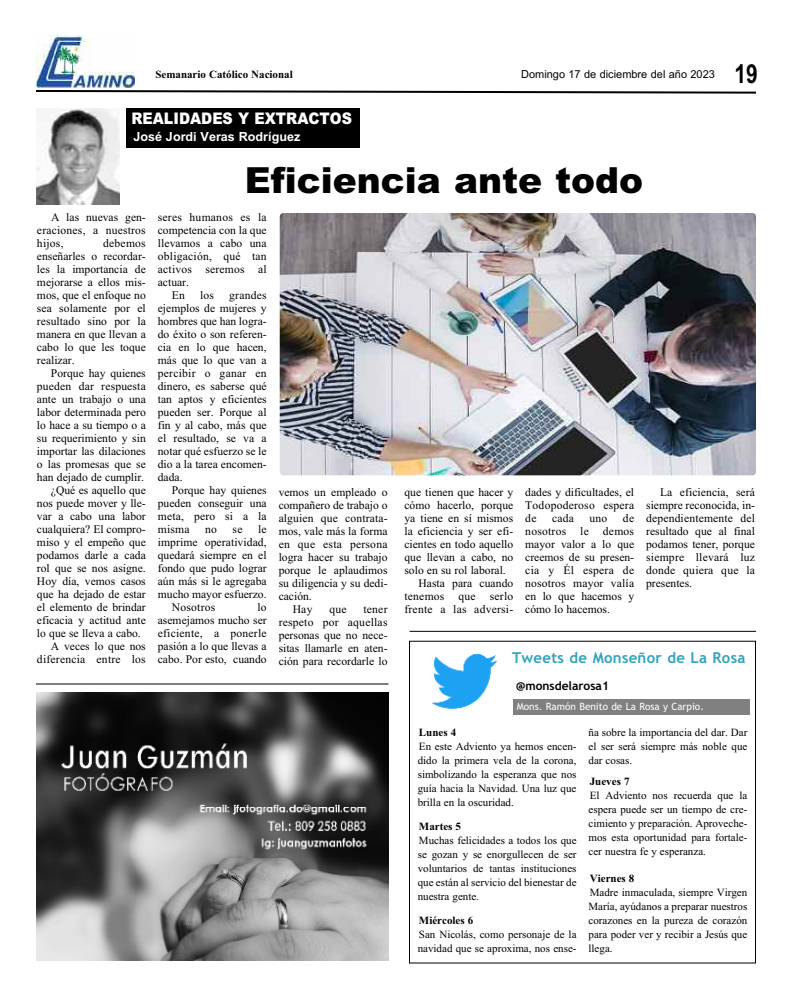
<style>
.page{position:relative;width:792px;height:1008px;background:#fff}
.page>*{position:absolute;margin:0;border:0;box-sizing:border-box;transform-origin:0 0}
.t1{font:900 36px "Arial";color:#000}
.t2{font:700 26.2px "Arial";color:#000;scale:.8 1}
.t3{font:900 16px "Arial";color:#fff;scale:.89 1}
.t4{font:700 15px "Trebuchet MS";letter-spacing:.015em;color:#33a3be}
.t5{font:12.6px "Arial Bold MT OTF";color:#fff}
.t6{font:700 12px "Trebuchet MS";color:#000}
.t7{font:11.6px/13px "Times New Roman";color:#000;text-align:justify}
.t8{font:11.6px "Times New Roman";letter-spacing:.02em;color:#000}
.t9{font:11px/14px "Times New Roman";color:#000;text-align:justify}
.t10{font:700 11px "Times New Roman";color:#000}
.t11{font:11px "Arial";color:#000}
.t12{font:10px "Trebuchet MS";color:#fff}
</style>
<div class="page">
<svg style="left:36px;top:90px;width:720px;height:4px"></svg>
<img style="left:36px;top:36px;width:99px;height:52px">
<div style="left:409px;top:641px;width:347px;height:323px;border:1px solid #000"></div>
<div style="left:513px;top:700px;width:236px;height:15px;background:#808080"></div>
<img style="left:432px;top:654px;width:66px;height:55px">
<img style="left:36px;top:108px;width:83px;height:97px">
<div style="left:127px;top:109px;width:233px;height:39px;background:#000"></div>
<img style="left:280px;top:213px;width:476px;height:262px;border-radius:4px">
<img style="left:36px;top:693px;width:353px;height:267px">
<hr style="left:36px;top:684px;width:353px;height:1px;background:#000">
<hr style="left:410px;top:631px;width:346px;height:1px;background:#000">
<p class="t10" style="left:155px;top:67px;width:139px">Semanario Católico Nacional</p>
<p class="t11" style="left:521px;top:68px;width:195px">Domingo 17 de diciembre del año 2023</p>
<h2 class="t2" style="left:735px;top:59px;width:31px">19</h2>
<h3 class="t3" style="left:131px;top:109px;width:249px">REALIDADES Y EXTRACTOS</h3>
<p class="t5" style="left:133px;top:129px;width:169px">José Jordi Veras Rodríguez</p>
<p class="t7" style="left:37px;top:210px;width:110px;text-indent:14px">A las nuevas gen&shy;eraciones, a nuestros hijos,</p>
<p class="t7" style="left:37px;top:236px;width:110px;text-indent:66px">debemos enseñarles o recordar&shy;les la importancia de mejorarse a ellos mis&shy;mos, que el enfoque no sea solamente por el resultado sino por la manera en que llevan a cabo lo que les toque realizar.</p>
<p class="t7" style="left:51px;top:366px;width:96px">Porque hay quienes</p>
<p class="t7" style="left:37px;top:379px;width:110px">pueden dar respuesta</p>
<p class="t7" style="left:37px;top:392px;width:110px">ante un trabajo o una</p>
<p class="t7" style="left:37px;top:405px;width:110px">labor determinada pero</p>
<p class="t7" style="left:37px;top:418px;width:110px">lo hace a su tiempo o a</p>
<p class="t7" style="left:37px;top:431px;width:110px">su requerimiento y sin</p>
<p class="t7" style="left:37px;top:444px;width:110px">importar las dilaciones</p>
<p class="t7" style="left:37px;top:457px;width:110px">o las promesas que se</p>
<p class="t7" style="left:37px;top:470px;width:109px">han dejado de cumplir.</p>
<p class="t7" style="left:51px;top:483px;width:96px">¿Qué es aquello que</p>
<p class="t7" style="left:37px;top:496px;width:110px">nos puede mover y lle-</p>
<p class="t7" style="left:37px;top:509px;width:110px">var a cabo una labor</p>
<p class="t7" style="left:37px;top:522px;width:110px">cualquiera? El compro-</p>
<p class="t7" style="left:37px;top:535px;width:110px">miso y el empeño que</p>
<p class="t7" style="left:37px;top:548px;width:110px">podamos darle a cada</p>
<p class="t7" style="left:37px;top:561px;width:110px">rol que se nos asigne.</p>
<p class="t7" style="left:37px;top:574px;width:110px">Hoy día, vemos casos</p>
<p class="t7" style="left:37px;top:587px;width:110px">que ha dejado de estar</p>
<p class="t7" style="left:37px;top:600px;width:110px">el elemento de brindar</p>
<p class="t7" style="left:37px;top:613px;width:110px">eficacia y actitud ante</p>
<p class="t7" style="left:37px;top:626px;width:105px">lo que se lleva a cabo.</p>
<p class="t7" style="left:51px;top:639px;width:96px">A veces lo que nos</p>
<p class="t8" style="left:37px;top:652px;width:110px">diferencia entre los</p>
<h1 class="t1" style="left:245px;top:160px;width:400px">Eficiencia ante todo</h1>
<p class="t8" style="left:158px;top:210px;width:110px">seres humanos es la</p>
<p class="t7" style="left:158px;top:223px;width:110px">competencia con la que</p>
<p class="t7" style="left:158px;top:236px;width:110px">llevamos a cabo una</p>
<p class="t8" style="left:158px;top:249px;width:110px">obligación, qué tan</p>
<p class="t8" style="left:158px;top:262px;width:110px">activos seremos al</p>
<p class="t7" style="left:158px;top:275px;width:33px">actuar.</p>
<p class="t7" style="left:172px;top:288px;width:15px">En</p>
<p class="t7" style="left:200px;top:288px;width:16px">los</p>
<p class="t7" style="left:158px;top:288px;width:110px;text-indent:71px">grandes ejemplos de mujeres y hombres que han logra&shy;do éxito o son referen&shy;cia en lo que hacen, más que lo que van a percibir o ganar en dinero, es saberse qué tan aptos y eficientes pueden ser. Porque al fin y al cabo, más que el resultado, se va a notar qué esfuerzo se le dio a la tarea encomen&shy;dada.</p>
<p class="t7" style="left:158px;top:483px;width:110px;text-indent:14px">Porque hay quienes pueden conseguir una meta, pero si a la misma</p>
<p class="t7" style="left:205px;top:522px;width:13px">no</p>
<p class="t7" style="left:233px;top:522px;width:11px">se</p>
<p class="t7" style="left:258px;top:522px;width:10px">le</p>
<p class="t7" style="left:158px;top:535px;width:110px">imprime operatividad,</p>
<p class="t7" style="left:158px;top:548px;width:110px">quedará siempre en el</p>
<p class="t7" style="left:158px;top:561px;width:110px">fondo que pudo lograr</p>
<p class="t7" style="left:158px;top:574px;width:110px">aún más si le agregaba</p>
<p class="t7" style="left:158px;top:587px;width:110px">mucho mayor esfuerzo.</p>
<p class="t8" style="left:172px;top:600px;width:45px">Nosotros</p>
<p class="t7" style="left:158px;top:600px;width:110px;text-indent:100px">lo asemejamos mucho ser eficiente, a ponerle pasión a lo que llevas a cabo. Por esto, cuando</p>
<p class="t7" style="left:279px;top:485px;width:110px">vemos un empleado o</p>
<p class="t7" style="left:279px;top:498px;width:110px">compañero de trabajo o</p>
<p class="t7" style="left:279px;top:511px;width:110px">alguien que contrata-</p>
<p class="t7" style="left:279px;top:524px;width:110px">mos, vale más la forma</p>
<p class="t8" style="left:279px;top:537px;width:110px">en que esta persona</p>
<p class="t7" style="left:279px;top:550px;width:110px">logra hacer su trabajo</p>
<p class="t7" style="left:279px;top:563px;width:110px">porque le aplaudimos</p>
<p class="t7" style="left:279px;top:576px;width:110px">su diligencia y su dedi-</p>
<p class="t7" style="left:279px;top:589px;width:35px">cación.</p>
<p class="t7" style="left:293px;top:602px;width:21px">Hay</p>
<p class="t7" style="left:329px;top:602px;width:19px">que</p>
<p class="t7" style="left:279px;top:602px;width:110px;text-indent:85px">tener respeto por aquellas personas que no nece&shy;sitas llamarle en aten&shy;ción para recordarle lo</p>
<p class="t7" style="left:404px;top:485px;width:110px">que tienen que hacer y</p>
<p class="t7" style="left:404px;top:498px;width:110px">cómo hacerlo, porque</p>
<p class="t7" style="left:404px;top:511px;width:110px">ya tiene en sí mismos</p>
<p class="t7" style="left:404px;top:524px;width:110px">la eficiencia y ser efi-</p>
<p class="t7" style="left:404px;top:537px;width:110px">cientes en todo aquello</p>
<p class="t7" style="left:404px;top:550px;width:110px">que llevan a cabo, no</p>
<p class="t7" style="left:404px;top:563px;width:103px">solo en su rol laboral.</p>
<p class="t7" style="left:418px;top:576px;width:96px">Hasta para cuando</p>
<p class="t8" style="left:404px;top:589px;width:110px">tenemos que serlo</p>
<p class="t8" style="left:404px;top:602px;width:110px">frente a las adversi-</p>
<p class="t7" style="left:525px;top:485px;width:110px">dades y dificultades, el Todopoderoso espera de</p>
<p class="t7" style="left:525px;top:511px;width:110px;text-indent:98px">de nosotros le demos mayor valor a lo que creemos de su presen&shy;cia y Él espera de nosotros mayor valía en lo que hacemos y cómo lo hacemos.</p>
<p class="t7" style="left:552px;top:511px;width:23px">cada</p>
<p class="t7" style="left:590px;top:511px;width:19px">uno</p>
<p class="t7" style="left:646px;top:485px;width:110px;text-indent:14px">La eficiencia, será siempre reconocida, in&shy;dependientemente del resultado que al final podamos tener, porque siempre llevará luz donde quiera que la presentes.</p>
<p class="t4" style="left:512px;top:649px;width:235px">Tweets de Monseñor de La Rosa</p>
<p class="t6" style="left:516px;top:678px;width:94px">@monsdelarosa1</p>
<p class="t12" style="left:517px;top:701px;width:189px">Mons. Ramón Benito de La Rosa y Carpio.</p>
<p class="t10" style="left:419px;top:726px;width:39px">Lunes 4</p>
<p class="t9" style="left:418px;top:740px;width:160px">En este Adviento ya hemos encen&shy;dido la primera vela de la corona, simbolizando la esperanza que nos guía hacia la Navidad. Una luz que brilla en la oscuridad.</p>
<p class="t10" style="left:419px;top:820px;width:44px">Martes 5</p>
<p class="t9" style="left:418px;top:834px;width:160px">Muchas felicidades a todos los que se gozan y se enorgullecen de ser voluntarios de tantas instituciones que están al servicio del bienestar de nuestra gente.</p>
<p class="t10" style="left:419px;top:914px;width:56px">Miércoles 6</p>
<p class="t9" style="left:418px;top:928px;width:160px">San Nicolás, como personaje de la navidad que se aproxima, nos ense-</p>
<p class="t9" style="left:589px;top:726px;width:160px">ña sobre la importancia del dar. Dar el ser será siempre más noble que dar cosas.</p>
<p class="t10" style="left:590px;top:775px;width:41px">Jueves 7</p>
<p class="t9" style="left:589px;top:789px;width:160px">El Adviento nos recuerda que la espera puede ser un tiempo de cre&shy;cimiento y preparación. Aproveche&shy;mos esta oportunidad para fortale&shy;cer nuestra fe y esperanza.</p>
<p class="t10" style="left:590px;top:872px;width:46px">Viernes 8</p>
<p class="t9" style="left:589px;top:886px;width:160px">Madre inmaculada, siempre Virgen María, ayúdanos a preparar nuestros corazones en la pureza de corazón para poder ver y recibir a Jesús que llega.</p>
</div>
